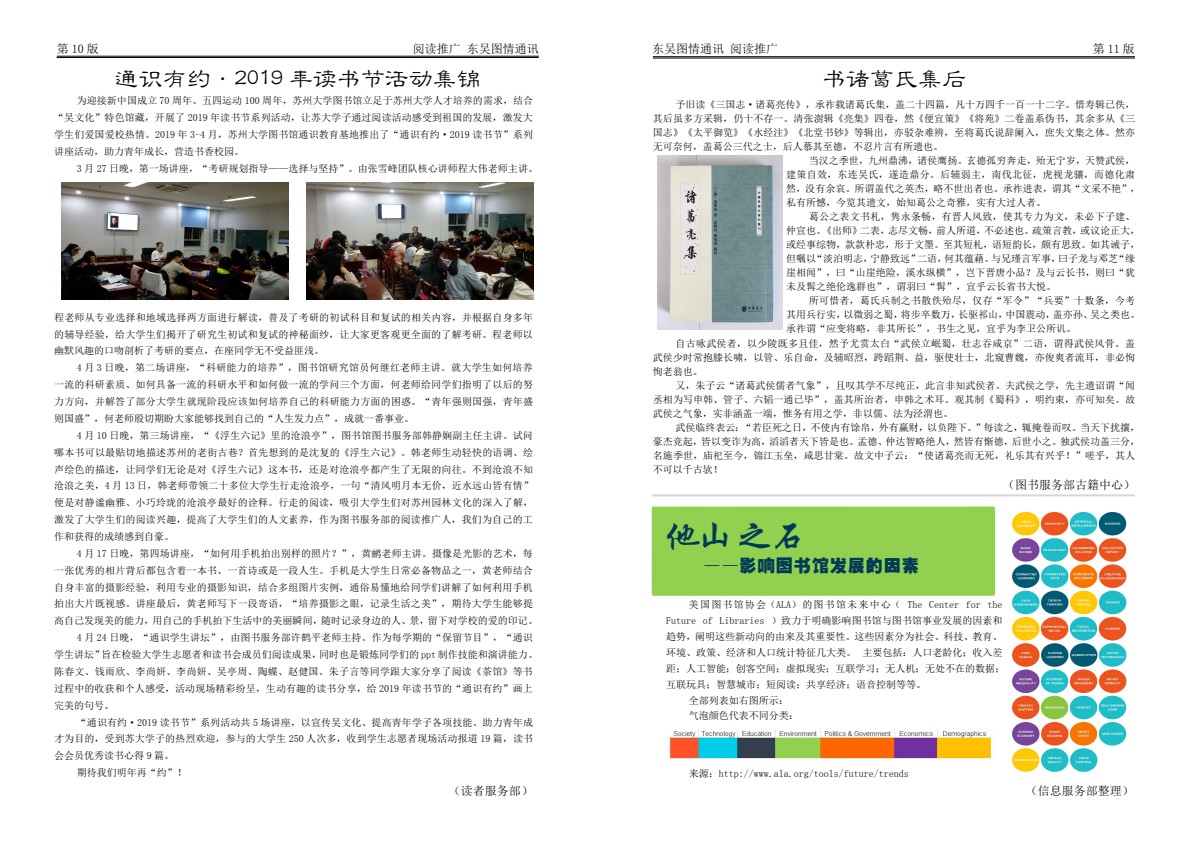
<style>
.page{position:relative;width:1191px;height:842px;background:#fff}
.page>*{position:absolute;margin:0;border:0;box-sizing:border-box;transform-origin:0 0}
.t1{font:36px "RS Xing Kai";color:#003a57}
.t2{font:24px "H Yf 2 gj";color:#000}
.t3{font:18px "RS Te Cu Hei";color:#003a57}
.t4{font:12px "Sim Sun";color:#000}
.t5{font:10px/16.9px "Sim Sun";color:#000;text-align:justify}
.t6{font:10px "Sim Sun";letter-spacing:.025em;color:#000}
.t7{font:10px "Sim Sun";letter-spacing:.02em;color:#000}
.t8{font:10px "Sim Sun";letter-spacing:.06em;color:#000}
.t9{font:10px "Sim Sun";letter-spacing:.035em;color:#000}
</style>
<div class="page">
<img style="left:1012px;top:511px;width:115px;height:261px">
<img style="left:657px;top:156px;width:125px;height:174px">
<hr style="left:57px;top:56px;width:482px;height:1px;background:#000">
<hr style="left:57px;top:57px;width:482px;height:1px;background:#000">
<hr style="left:653px;top:56px;width:482px;height:1px;background:#000">
<hr style="left:653px;top:58px;width:482px;height:1px;background:#000">
<img style="left:62px;top:183px;width:226px;height:116px">
<img style="left:307px;top:183px;width:227px;height:116px">
<hr style="left:652px;top:494px;width:482px;height:2px;background:#afa4d6">
<div style="left:652px;top:507px;width:342px;height:88px;background:#92d050"></div>
<img style="left:669px;top:729px;width:323px;height:31px">
<p class="t4" style="left:57px;top:43px;width:43px">第10版</p>
<p class="t4" style="left:413px;top:43px;width:127px">阅读推广 东吴图情通讯</p>
<p class="t4" style="left:652px;top:43px;width:127px">东吴图情通讯 阅读推广</p>
<p class="t4" style="left:1093px;top:43px;width:43px">第11版</p>
<h2 class="t2" style="left:115px;top:67px;width:367px">通识有约·2019 年读书节活动集锦</h2>
<h2 class="t2" style="left:822px;top:67px;width:145px">书诸葛氏集后</h2>
<p class="t5" style="left:54px;top:92px;width:480px;text-indent:23px">为迎接新中国成立 70 周年、五四运动 100 周年，苏州大学图书馆立足于苏州大学人才培养的需求，结合“吴文化”特色馆藏，开展了 2019 年读书节系列活动，让苏大学子通过阅读活动感受到祖国的发展，激发大学生们爱国爱校热情。2019 年 3-4 月，苏州大学图书馆通识教育基地推出了“通识有约·2019 读书节”系列讲座活动，助力青年成长，营造书香校园。</p>
<p class="t5" style="left:77px;top:160px;width:462px">3 月 27 日晚，第一场讲座，“考研规划指导——选择与坚持”。由张雪峰团队核心讲师程大伟老师主讲。</p>
<p class="t5" style="left:54px;top:309px;width:480px">程老师从专业选择和地域选择两方面进行解读，普及了考研的初试科目和复试的相关内容，并根据自身多年的辅导经验，给大学生们揭开了研究生初试和复试的神秘面纱，让大家更客观更全面的了解考研。程老师以幽默风趣的口吻剖析了考研的要点，在座同学无不受益匪浅。</p>
<p class="t5" style="left:54px;top:359px;width:480px;text-indent:23px">4 月 3 日晚，第二场讲座，“科研能力的培养”，图书馆研究馆员何继红老师主讲。就大学生如何培养一流的科研素质、如何具备一流的科研水平和如何做一流的学问三个方面，何老师给同学们指明了以后的努力方向，并解答了部分大学生就现阶段应该如何培养自己的科研能力方面的困惑。“青年强则国强，青年盛则国盛”，何老师殷切期盼大家能够找到自己的“人生发力点”，成就一番事业。</p>
<p class="t5" style="left:54px;top:427px;width:480px;text-indent:23px">4 月 10 日晚，第三场讲座，“《浮生六记》里的沧浪亭”，图书馆图书服务部韩静娴副主任主讲。试问哪本书可以最贴切地描述苏州的老街古巷？首先想到的是沈复的《浮生六记》。韩老师生动轻快的语调、绘声绘色的描述，让同学们无论是对《浮生六记》这本书，还是对沧浪亭都产生了无限的向往。不到沧浪不知沧浪之美，4 月 13 日，韩老师带领二十多位大学生行走沧浪亭，一句“清风明月本无价，近水远山皆有情”便是对静谧幽雅、小巧玲珑的沧浪亭最好的诠释。行走的阅读，吸引大学生们对苏州园林文化的深入了解，激发了大学生们的阅读兴趣，提高了大学生们的人文素养，作为图书服务部的阅读推广人，我们为自己的工作和获得的成绩感到自豪。</p>
<p class="t5" style="left:77px;top:545px;width:457px">4 月 17 日晚，第四场讲座，“如何用手机拍出别样的照片？”，黄鹂老师主讲。摄像是光影的艺术，每</p>
<p class="t7" style="left:54px;top:565px;width:480px">一张优秀的相片背后都包含着一本书、一首诗或是一段人生。手机是大学生日常必备物品之一，黄老师结合</p>
<p class="t7" style="left:54px;top:582px;width:480px">自身丰富的摄影经验，利用专业的摄影知识，结合多组图片实例，通俗易懂地给同学们讲解了如何利用手机</p>
<p class="t7" style="left:54px;top:599px;width:480px">拍出大片既视感。讲座最后，黄老师写下一段寄语，“培养摄影之眼，记录生活之美”，期待大学生能够提</p>
<p class="t5" style="left:54px;top:612px;width:485px">高自己发现美的能力，用自己的手机拍下生活中的美丽瞬间，随时记录身边的人、景，留下对学校的爱的印记。</p>
<p class="t5" style="left:77px;top:629px;width:457px">4 月 24 日晚，“通识学生讲坛”，由图书服务部许鹤平老师主持。作为每学期的“保留节目”，“通识</p>
<p class="t5" style="left:54px;top:646px;width:485px">学生讲坛”旨在检验大学生志愿者和读书会成员们阅读成果，同时也是锻炼同学们的 ppt 制作技能和演讲能力。</p>
<p class="t6" style="left:54px;top:666px;width:480px">陈春文、钱雨欣、李尚妍、李尚妍、吴亭周、陶蝶、赵健国、朱子言等同学跟大家分享了阅读《茶馆》等书</p>
<p class="t5" style="left:54px;top:680px;width:480px">过程中的收获和个人感受，活动现场精彩纷呈，生动有趣的读书分享，给 2019 年读书节的“通识有约”画上</p>
<p class="t5" style="left:54px;top:697px;width:61px">完美的句号。</p>
<p class="t5" style="left:77px;top:713px;width:458px">“通识有约·2019 读书节”系列活动共 5 场讲座，以宣传吴文化、提高青年学子各项技能、助力青年成</p>
<p class="t5" style="left:54px;top:730px;width:480px">才为目的，受到苏大学子的热烈欢迎，参与的大学生 250 人次多，收到学生志愿者现场活动报道 19 篇，读书</p>
<p class="t5" style="left:54px;top:747px;width:122px">会会员优秀读书心得 9 篇。</p>
<p class="t5" style="left:77px;top:764px;width:111px">期待我们明年再“约”！</p>
<p class="t4" style="left:449px;top:785px;width:85px">（读者服务部）</p>
<p class="t5" style="left:675px;top:96px;width:461px">予旧读《三国志·诸葛亮传》，承祚载诸葛氏集，盖二十四篇，凡十万四千一百一十二字。惜寿辑已佚，</p>
<p class="t5" style="left:653px;top:110px;width:484px">其后虽多方采辑，仍十不存一。清张澍辑《亮集》四卷，然《便宜策》《将苑》二卷盖系伪书，其余多从《三</p>
<p class="t5" style="left:653px;top:124px;width:484px">国志》《太平御览》《水经注》《北堂书钞》等辑出，亦驳杂难辨，至将葛氏说辞阑入，庶失文集之体。然亦</p>
<p class="t5" style="left:653px;top:138px;width:291px">无可奈何，盖葛公三代之士，后人慕其至德，不忍片言有所遗也。</p>
<p class="t5" style="left:809px;top:152px;width:328px">当汉之季世，九州鼎沸，诸侯鹰扬。玄德孤穷奔走，殆无宁岁，天赞武侯，</p>
<p class="t9" style="left:786px;top:169px;width:350px">建策自效，东连吴氏，遂造鼎分。后辅弱主，南伐北征，虎视龙骧，而德化肃</p>
<p class="t5" style="left:786px;top:180px;width:355px">然，没有余哀。所谓盖代之英杰，略不世出者也。承祚进表，谓其“文采不艳”，</p>
<p class="t5" style="left:786px;top:194px;width:261px">私有所憾，今览其遗文，始知葛公之奇雅，实有大过人者。</p>
<p class="t6" style="left:809px;top:212px;width:328px">葛公之表文书札，隽永条畅，有晋人风致，使其专力为文，未必下子建、</p>
<p class="t5" style="left:786px;top:222px;width:355px">仲宣也。《出师》二表，志尽文畅，前人所道，不必述也。疏策言教，或议论正大，</p>
<p class="t5" style="left:786px;top:236px;width:355px">或经事综物，款款朴忠，形于文墨。至其短札，语短韵长，颇有思致。如其诫子，</p>
<p class="t5" style="left:786px;top:250px;width:350px">但嘱以“淡泊明志，宁静致远”二语，何其蕴藉。与兄瑾言军事，曰子龙与邓芝“缘</p>
<p class="t5" style="left:786px;top:264px;width:350px">崖相闻”，曰“山崖绝险，溪水纵横”，岂下晋唐小品？及与云长书，则曰“犹</p>
<p class="t5" style="left:786px;top:278px;width:271px">未及髯之绝伦逸群也”，谓羽曰“髯”，宜乎云长省书大悦。</p>
<p class="t6" style="left:809px;top:296px;width:328px">所可惜者，葛氏兵制之书散佚殆尽，仅存“军令”“兵要”十数条，今考</p>
<p class="t5" style="left:786px;top:306px;width:355px">其用兵行实，以微弱之蜀，将步卒数万，长驱祁山，中国震动，盖亦孙、吴之类也。</p>
<p class="t5" style="left:786px;top:320px;width:291px">承祚谓“应变将略，非其所长”，书生之见，宜乎为李卫公所讥。</p>
<p class="t6" style="left:675px;top:338px;width:461px">自古咏武侯者，以少陵既多且佳，然予尤赏太白“武侯立岷蜀，壮志吞咸京”二语，谓得武侯风骨。盖</p>
<p class="t5" style="left:653px;top:349px;width:484px">武侯少时常抱膝长啸，以管、乐自命，及辅昭烈，跨蹈荆、益，驱使壮士，北窥曹魏，亦俊爽者流耳，非必恂</p>
<p class="t5" style="left:653px;top:363px;width:51px">恂老翁也。</p>
<p class="t5" style="left:675px;top:377px;width:461px">又，朱子云“诸葛武侯儒者气象”，且叹其学不尽纯正，此言非知武侯者。夫武侯之学，先主遗诏谓“闻</p>
<p class="t5" style="left:653px;top:391px;width:484px">丞相为写申韩、管子、六韬一通已毕”，盖其所治者，申韩之术耳。观其制《蜀科》，明约束，亦可知矣。故</p>
<p class="t5" style="left:653px;top:405px;width:301px">武侯之气象，实非涵盖一端，惟务有用之学，非以儒、法为泾渭也。</p>
<p class="t5" style="left:675px;top:419px;width:466px">武侯临终表云：“若臣死之日，不使内有馀帛，外有赢财，以负陛下。”每读之，辄掩卷而叹。当天下扰攘，</p>
<p class="t5" style="left:653px;top:433px;width:489px">豪杰竞起，皆以变诈为高，滔滔者天下皆是也。孟德、仲达智略绝人，然皆有惭德，后世小之。独武侯功盖三分，</p>
<p class="t5" style="left:653px;top:447px;width:484px">名施季世，庙祀至今，锦江玉垒，咸思甘棠。故文中子云：“使诸葛亮而无死，礼乐其有兴乎！”嗟乎，其人</p>
<p class="t5" style="left:653px;top:461px;width:71px">不可以千古欤！</p>
<p class="t4" style="left:1003px;top:478px;width:133px">（图书服务部古籍中心）</p>
<h1 class="t1" style="left:667px;top:519px;width:145px">他山之石</h1>
<h3 class="t3" style="left:703px;top:556px;width:217px">——影响图书馆发展的因素</h3>
<p class="t8" style="left:689px;top:600px;width:315px">美国图书馆协会（ALA）的图书馆未来中心（ The Center for the</p>
<p class="t5" style="left:666px;top:612px;width:338px">Future of Libraries ）致力于明确影响图书馆与图书馆事业发展的因素和</p>
<p class="t5" style="left:666px;top:628px;width:338px">趋势，阐明这些新动向的由来及其重要性。这些因素分为社会、科技、教育、</p>
<p class="t5" style="left:666px;top:644px;width:338px">环境、政策、经济和人口统计特征几大类。 主要包括：人口老龄化；收入差</p>
<p class="t5" style="left:666px;top:660px;width:340px">距；人工智能；创客空间；虚拟现实；互联学习；无人机；无处不在的数据；</p>
<p class="t5" style="left:666px;top:676px;width:261px">互联玩具；智慧城市；短阅读；共享经济；语音控制等等。</p>
<p class="t5" style="left:689px;top:691px;width:101px">全部列表如右图所示：</p>
<p class="t5" style="left:689px;top:707px;width:111px">气泡颜色代表不同分类：</p>
<p class="t5" style="left:689px;top:765px;width:221px">来源：http://www.ala.org/tools/future/trends</p>
<p class="t4" style="left:1025px;top:785px;width:109px">（信息服务部整理）</p>
</div>
